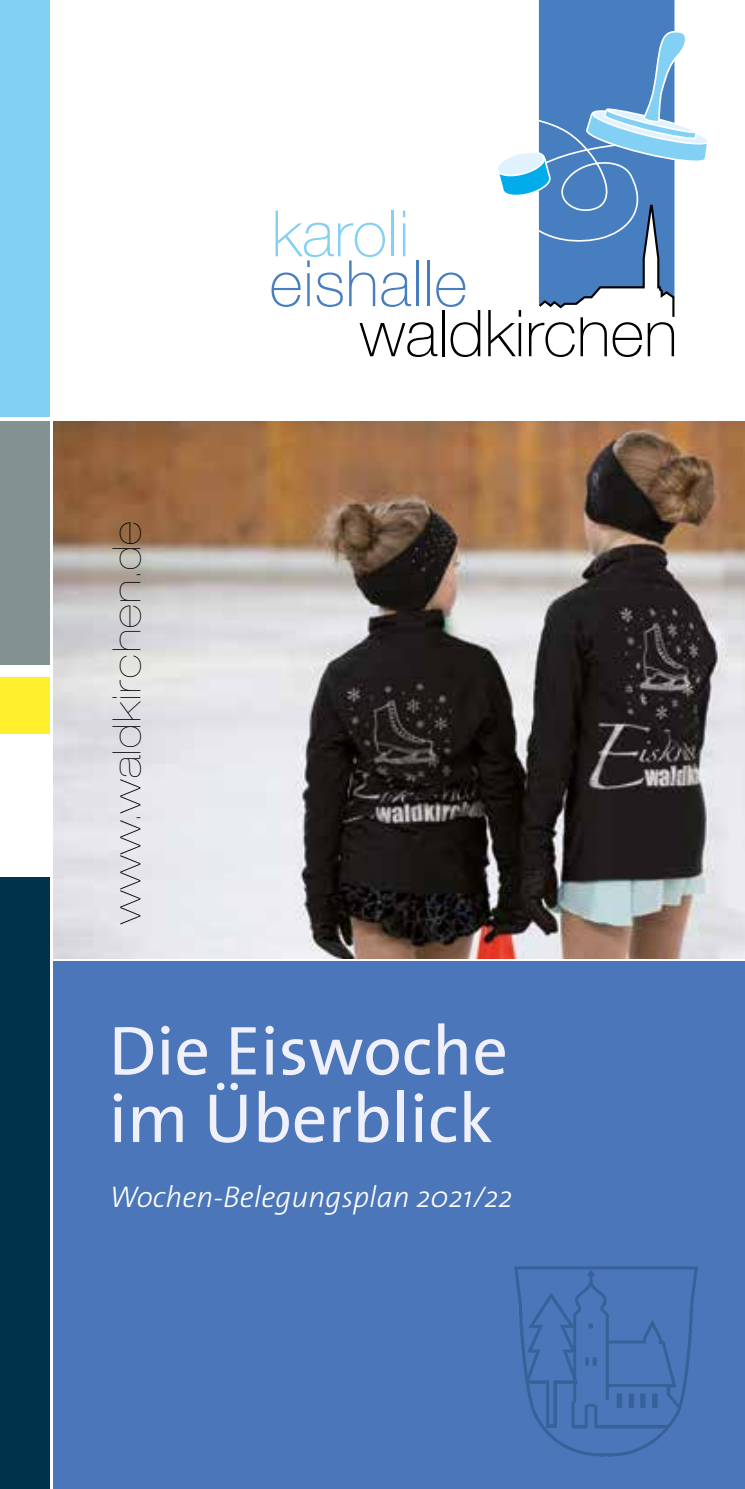
<style>
.page{position:relative;width:745px;height:1489px;background:#fff}
.page>*{position:absolute;margin:0;border:0;box-sizing:border-box;transform-origin:0 0}
.t1{font:70px/67.5px "The Sans";color:#eff0fa}
.t2{font:900 expanded 39px "Helvetica Neue";letter-spacing:.04em;color:#000}
.t3{font:italic 300 30px "The Sans";color:#fff}
</style>
<div class="page">
<svg style="left:271px;top:210px;width:209px;height:147px"></svg>
<hr style="left:402px;top:223px;width:3px;height:33px;background:#83d0f5">
<svg style="left:488px;top:0;width:219px;height:357px"></svg>
<div style="left:0;top:0;width:50px;height:416px;background:#83d0f5"></div>
<div style="left:0;top:421px;width:50px;height:244px;background:#839191"></div>
<div style="left:0;top:877px;width:50px;height:611px;background:#00334b"></div>
<div style="left:0;top:676px;width:50px;height:57px;background:#ffef2c"></div>
<img style="left:53px;top:421px;width:691px;height:537px">
<div style="left:53px;top:961px;width:691px;height:527px;background:#4c76ba"></div>
<img style="left:514px;top:1266px;width:184px;height:191px">
<p class="t2" style="left:104px;top:923px;width:404px;rotate:-90deg">www.waldkirchen.de</p>
<h1 class="t1" style="left:109px;top:1014px;width:400px">Die Eiswoche im Überblick</h1>
<p class="t3" style="left:110px;top:1172px;width:404px">Wochen-Belegungsplan 2021/22</p>
</div>
